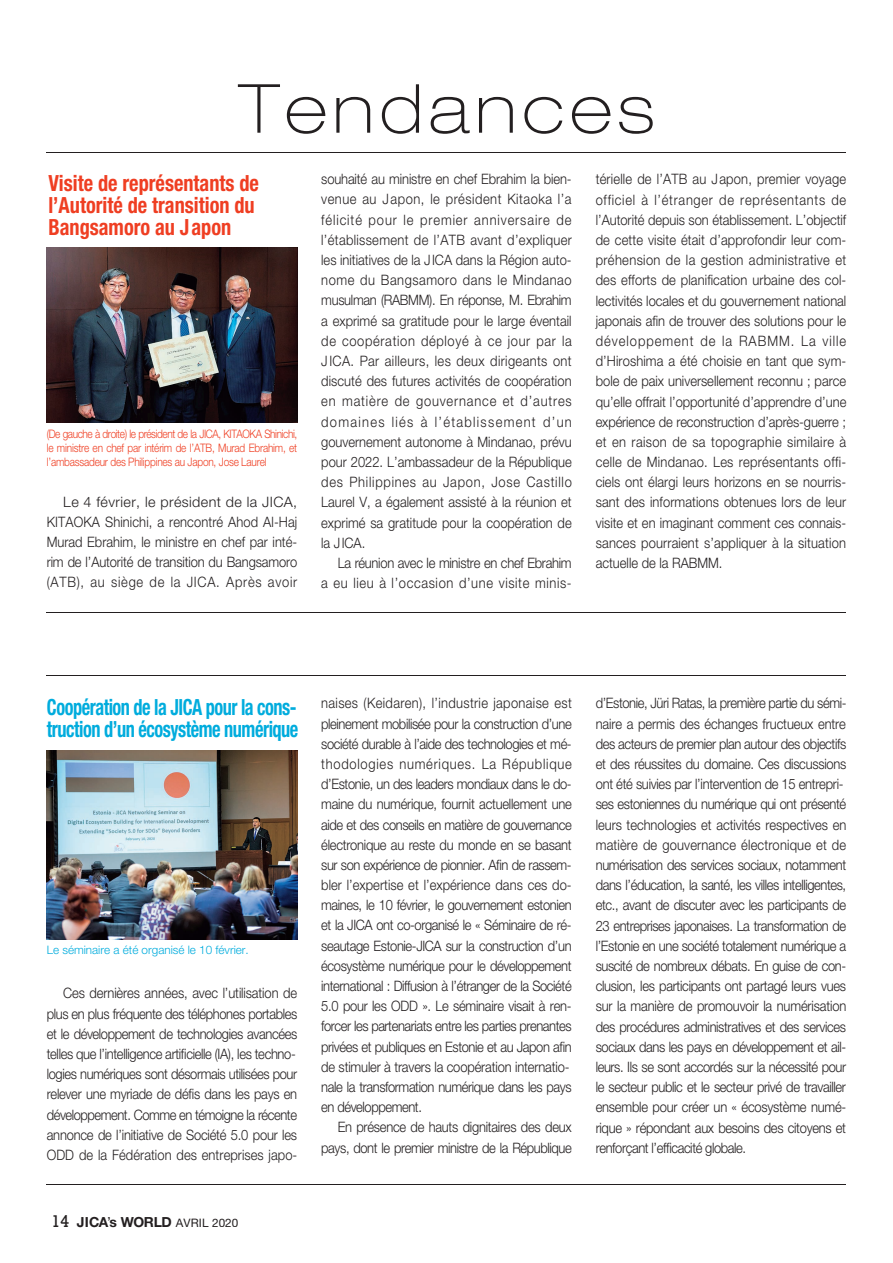
<style>
.page{position:relative;width:893px;height:1263px;background:#fff}
.page>*{position:absolute;margin:0;border:0;box-sizing:border-box;transform-origin:0 0}
.t1{font:100 expanded 67.8px "Helvetica Neue LT Std";letter-spacing:.09em;color:#231f20}
.t2{font:700 condensed 22.35px/21.9px "Helvetica Neue LT Std";color:#ef3e22;scale:.91 1}
.t3{font:700 condensed 22.35px/21.9px "Helvetica Neue LT Std";letter-spacing:-.025em;color:#00acdd;scale:.82 1}
.t4{font:300 14.4px/20.2px "Helvetica Neue LT Std";letter-spacing:-.025em;color:#231f20;text-align:justify;scale:.9 1}
.t5{font:300 14.4px/20.2px "Helvetica Neue LT Std";letter-spacing:-.025em;color:#231f20;text-align:justify}
.t6{font:700 13.95px "Helvetica Neue LT Std";letter-spacing:-.03em;color:#231f20}
.t7{font:300 11.7px/14.4px "Helvetica Neue LT Std";letter-spacing:-.02em;color:#ef3e22;text-align:justify;scale:.86 1}
.t8{font:300 11.7px "Helvetica Neue LT Std";color:#00acdd}
.s1{font-family:"Rockwell";font-weight:400;font-size:15.9px}
.s2{font-weight:400}
.s3{font-weight:400;font-size:11.7px}
</style>
<div class="page">
<hr style="left:47px;top:152px;width:799px;height:1px;background:#231f20">
<img style="left:47px;top:248px;width:250px;height:174px">
<hr style="left:47px;top:612px;width:799px;height:1px;background:#231f20">
<hr style="left:47px;top:675px;width:799px;height:1px;background:#231f20">
<hr style="left:47px;top:1184px;width:799px;height:1px;background:#231f20">
<img style="left:47px;top:750px;width:250px;height:190px">
<h1 class="t1" style="left:239px;top:68px;width:417px">Tendances</h1>
<h2 class="t2" style="left:48px;top:172px;width:233px">Visite de représentants de l’Autorité de transition du<br>Bangsamoro au Japon</h2>
<p class="t7" style="left:47px;top:426px;width:293px">(De gauche à droite) le président de la JICA, KITAOKA Shinichi, le ministre en chef par intérim de l’ATB, Murad Ebrahim, et l’ambassadeur des Philippines au Japon, Jose Laurel</p>
<p class="t5" style="left:47px;top:491px;width:252px;text-indent:16px">Le 4 février, le président de la JICA, KITAOKA Shinichi, a rencontré Ahod Al-Haj Murad Ebrahim, le ministre en chef par inté&shy;rim de l’Autorité de transition du Bangsamoro (ATB), au siège de la JICA. Après avoir</p>
<p class="t4" style="left:321px;top:169px;width:280px">souhaité au ministre en chef Ebrahim la bien&shy;venue au Japon, le président Kitaoka l’a félicité pour le premier anniversaire de l’établissement de l’ATB avant d’expliquer les initiatives de la JICA dans la Région auto&shy;nome du Bangsamoro dans le Mindanao musulman (RABMM). En réponse, M. Ebrahim a exprimé sa gratitude pour le large éventail de coopération déployé à ce jour par la JICA. Par ailleurs, les deux dirigeants ont discuté des futures activités de coopération en matière de gouvernance et d’autres domaines liés à l’établissement d’un gouvernement autonome à Mindanao, prévu pour 2022. L’ambassadeur de la République des Philippines au Japon, Jose Castillo Laurel V, a également assisté à la réunion et exprimé sa gratitude pour la coopération de la JICA.</p>
<p class="t4" style="left:321px;top:552px;width:280px;text-align:right">La réunion avec le ministre en chef Ebrahim<br>a eu lieu à l’occasion d’une visite minis-</p>
<p class="t4" style="left:596px;top:169px;width:280px">térielle de l’ATB au Japon, premier voyage officiel à l’étranger de représentants de l’Autorité depuis son établissement. L’objectif de cette visite était d’approfondir leur com&shy;préhension de la gestion administrative et des efforts de planification urbaine des col&shy;lectivités locales et du gouvernement national japonais afin de trouver des solutions pour le développement de la RABMM. La ville d’Hiroshima a été choisie en tant que sym&shy;bole de paix universellement reconnu ; parce qu’elle offrait l’opportunité d’apprendre d’une expérience de reconstruction d’après-guerre ; et en raison de sa topographie similaire à celle de Mindanao. Les représentants offi&shy;ciels ont élargi leurs horizons en se nourris&shy;sant des informations obtenues lors de leur visite et en imaginant comment ces connais&shy;sances pourraient s’appliquer à la situation actuelle de la RABMM.</p>
<h2 class="t3" style="left:47px;top:696px;width:308px">Coopération de la JICA pour la cons&shy;truction d’un écosystème numérique</h2>
<p class="t8" style="left:47px;top:942px;width:204px">Le séminaire a été organisé le 10 février.</p>
<p class="t4" style="left:47px;top:983px;width:280px;text-indent:17px">Ces dernières années, avec l’utilisation de plus en plus fréquente des téléphones portables et le développement de technologies avancées telles que l’intelligence artificielle (IA), les techno&shy;logies numériques sont désormais utilisées pour relever une myriade de défis dans les pays en développement. Comme en témoigne la récente annonce de l’initiative de Société 5.0 pour les ODD de la Fédération des entreprises japo-</p>
<p class="t6" style="left:51px;top:1213px;width:189px"><span class="s1">14</span> JICA<span class="s2">’</span>s WORLD <span class="s3">AVRIL 2020</span></p>
<p class="t4" style="left:321px;top:693px;width:280px;text-align:left">naises (Keidaren), l’industrie japonaise est pleinement mobilisée pour la construction d’une société durable à l’aide des technologies et mé&shy;thodologies numériques. La République d’Estonie, un des leaders mondiaux dans le do&shy;maine du numérique, fournit actuellement une aide et des conseils en matière de gouvernance électronique au reste du monde en se basant sur son expérience de pionnier. Afin de rassem&shy;bler l’expertise et l’expérience dans ces do&shy;maines, le 10 février, le gouvernement estonien et la JICA ont co-organisé le « Séminaire de ré&shy;seautage Estonie-JICA sur la construction d’un écosystème numérique pour le développement international : Diffusion à l’étranger de la Société 5.0 pour les ODD ». Le séminaire visait à ren&shy;forcer les partenariats entre les parties prenantes privées et publiques en Estonie et au Japon afin de stimuler à travers la coopération internatio&shy;nale la transformation numérique dans les pays en développement.</p>
<p class="t4" style="left:321px;top:1117px;width:280px;text-align:right">En présence de hauts dignitaires des deux pays, dont le premier ministre de la République</p>
<p class="t4" style="left:596px;top:693px;width:280px;text-align:left">d’Estonie, Jüri Ratas, la première partie du sémi&shy;naire a permis des échanges fructueux entre des acteurs de premier plan autour des objectifs et des réussites du domaine. Ces discussions ont été suivies par l’intervention de 15 entrepri&shy;ses estoniennes du numérique qui ont présenté leurs technologies et activités respectives en matière de gouvernance électronique et de numérisation des services sociaux, notamment dans l’éducation, la santé, les villes intelligentes, etc., avant de discuter avec les participants de 23 entreprises japonaises. La transformation de l’Estonie en une société totalement numérique a suscité de nombreux débats. En guise de con&shy;clusion, les participants ont partagé leurs vues sur la manière de promouvoir la numérisation des procédures administratives et des services sociaux dans les pays en développement et ail&shy;leurs. Ils se sont accordés sur la nécessité pour le secteur public et le secteur privé de travailler ensemble pour créer un « écosystème numé&shy;rique » répondant aux besoins des citoyens et renforçant l’efficacité globale.</p>
</div>
